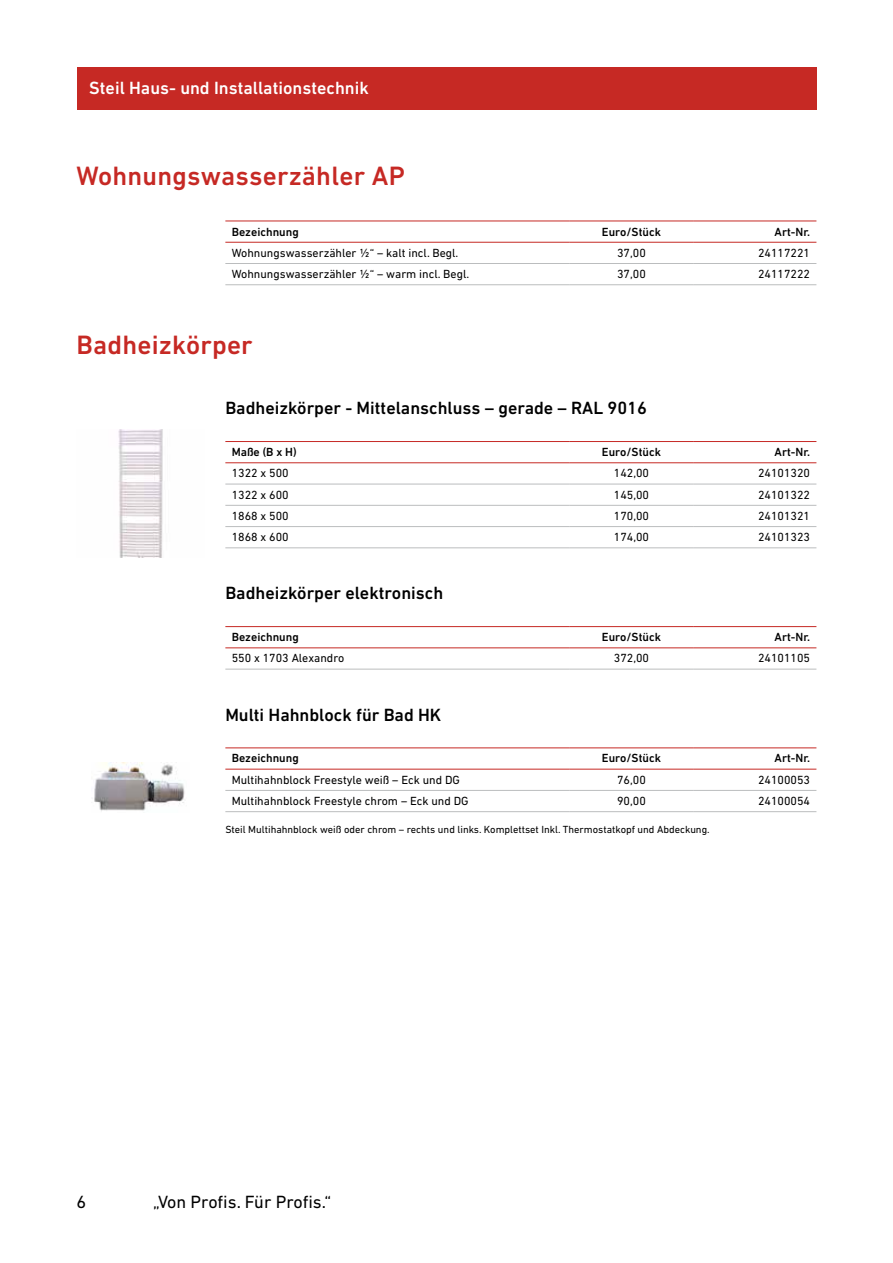
<style>
.page{position:relative;width:893px;height:1263px;background:#fff}
.page>*{position:absolute;margin:0;border:0;box-sizing:border-box;transform-origin:0 0}
.t1{font:500 27px "DIN Next LT Pro";letter-spacing:.01em;color:#c62924}
.t2{font:500 18px "DIN Next LT Pro";color:#000}
.t3{font:500 18px "DIN Next LT Pro";color:#fff}
.t4{font:18px "DIN Next LT Pro";color:#000}
.t5{font:12px "DIN Next LT Pro";color:#000}
.t6{font:500 12px "DIN Next LT Pro";color:#000}
.t7{font:10.5px "DIN Next LT Pro";color:#000}
</style>
<div class="page">
<div style="left:77px;top:67px;width:739px;height:43px;background:#c62924"></div>
<hr style="left:225px;top:221px;width:345px;height:1px;background:#c62924">
<hr style="left:570px;top:221px;width:123px;height:1px;background:#c62924">
<hr style="left:693px;top:221px;width:123px;height:1px;background:#c62924">
<hr style="left:225px;top:242px;width:345px;height:1px;background:#c62924">
<hr style="left:570px;top:242px;width:123px;height:1px;background:#c62924">
<hr style="left:693px;top:242px;width:123px;height:1px;background:#c62924">
<hr style="left:225px;top:263px;width:345px;height:1px;background:#bbbdbe">
<hr style="left:225px;top:284px;width:345px;height:1px;background:#bbbdbe">
<hr style="left:570px;top:263px;width:123px;height:1px;background:#bbbdbe">
<hr style="left:570px;top:284px;width:123px;height:1px;background:#bbbdbe">
<hr style="left:693px;top:263px;width:123px;height:1px;background:#bbbdbe">
<hr style="left:693px;top:284px;width:123px;height:1px;background:#bbbdbe">
<svg style="left:225px;top:463px;width:591px;height:42px"></svg>
<hr style="left:225px;top:441px;width:345px;height:1px;background:#c62924">
<hr style="left:570px;top:441px;width:123px;height:1px;background:#c62924">
<hr style="left:693px;top:441px;width:123px;height:1px;background:#c62924">
<hr style="left:225px;top:462px;width:345px;height:1px;background:#c62924">
<hr style="left:570px;top:462px;width:123px;height:1px;background:#c62924">
<hr style="left:693px;top:462px;width:123px;height:1px;background:#c62924">
<hr style="left:225px;top:484px;width:345px;height:1px;background:#bbbdbe">
<hr style="left:225px;top:505px;width:345px;height:1px;background:#bbbdbe">
<hr style="left:225px;top:526px;width:345px;height:1px;background:#bbbdbe">
<hr style="left:225px;top:547px;width:345px;height:1px;background:#bbbdbe">
<hr style="left:570px;top:484px;width:123px;height:1px;background:#bbbdbe">
<hr style="left:570px;top:505px;width:123px;height:1px;background:#bbbdbe">
<hr style="left:570px;top:526px;width:123px;height:1px;background:#bbbdbe">
<hr style="left:570px;top:547px;width:123px;height:1px;background:#bbbdbe">
<hr style="left:693px;top:484px;width:123px;height:1px;background:#bbbdbe">
<hr style="left:693px;top:505px;width:123px;height:1px;background:#bbbdbe">
<hr style="left:693px;top:526px;width:123px;height:1px;background:#bbbdbe">
<hr style="left:693px;top:547px;width:123px;height:1px;background:#bbbdbe">
<svg style="left:225px;top:648px;width:591px;height:21px"></svg>
<hr style="left:225px;top:626px;width:345px;height:1px;background:#c62924">
<hr style="left:570px;top:626px;width:123px;height:1px;background:#c62924">
<hr style="left:693px;top:626px;width:123px;height:1px;background:#c62924">
<hr style="left:225px;top:647px;width:345px;height:1px;background:#c62924">
<hr style="left:570px;top:647px;width:123px;height:1px;background:#c62924">
<hr style="left:693px;top:647px;width:123px;height:1px;background:#c62924">
<hr style="left:225px;top:669px;width:345px;height:1px;background:#bbbdbe">
<hr style="left:570px;top:669px;width:123px;height:1px;background:#bbbdbe">
<hr style="left:693px;top:669px;width:123px;height:1px;background:#bbbdbe">
<hr style="left:225px;top:747px;width:345px;height:1px;background:#c62924">
<hr style="left:570px;top:747px;width:123px;height:1px;background:#c62924">
<hr style="left:693px;top:747px;width:123px;height:1px;background:#c62924">
<hr style="left:225px;top:769px;width:345px;height:1px;background:#c62924">
<hr style="left:570px;top:769px;width:123px;height:1px;background:#c62924">
<hr style="left:693px;top:769px;width:123px;height:1px;background:#c62924">
<hr style="left:225px;top:790px;width:345px;height:1px;background:#bbbdbe">
<hr style="left:225px;top:811px;width:345px;height:1px;background:#bbbdbe">
<hr style="left:570px;top:790px;width:123px;height:1px;background:#bbbdbe">
<hr style="left:570px;top:811px;width:123px;height:1px;background:#bbbdbe">
<hr style="left:693px;top:790px;width:123px;height:1px;background:#bbbdbe">
<hr style="left:693px;top:811px;width:123px;height:1px;background:#bbbdbe">
<img style="left:118px;top:429px;width:45px;height:128px">
<img style="left:94px;top:763px;width:91px;height:48px">
<h2 class="t3" style="left:89px;top:78px;width:281px">Steil Haus- und Installationstechnik</h2>
<h1 class="t1" style="left:77px;top:160px;width:330px">Wohnungswasserzähler AP</h1>
<p class="t6" style="left:232px;top:224px;width:69px">Bezeichnung</p>
<p class="t6" style="left:602px;top:224px;width:61px">Euro/Stück</p>
<p class="t6" style="left:775px;top:224px;width:37px">Art-Nr.</p>
<p class="t5" style="left:232px;top:246px;width:228px">Wohnungswasserzähler ½“ – kalt incl. Begl.</p>
<p class="t5" style="left:617px;top:246px;width:30px">37,00</p>
<p class="t5" style="left:758px;top:246px;width:54px">24117221</p>
<p class="t5" style="left:232px;top:267px;width:239px">Wohnungswasserzähler ½“ – warm incl. Begl.</p>
<p class="t5" style="left:617px;top:267px;width:30px">37,00</p>
<p class="t5" style="left:758px;top:267px;width:54px">24117222</p>
<h1 class="t1" style="left:77px;top:329px;width:178px">Badheizkörper</h1>
<h2 class="t2" style="left:225px;top:398px;width:423px">Badheizkörper - Mittelanschluss – gerade – RAL 9016</h2>
<p class="t6" style="left:232px;top:445px;width:66px">Maße (B x H)</p>
<p class="t6" style="left:602px;top:445px;width:61px">Euro/Stück</p>
<p class="t6" style="left:775px;top:445px;width:37px">Art-Nr.</p>
<p class="t5" style="left:232px;top:466px;width:59px">1322 x 500</p>
<p class="t5" style="left:614px;top:466px;width:37px">142,00</p>
<p class="t5" style="left:758px;top:466px;width:54px">24101320</p>
<p class="t5" style="left:232px;top:488px;width:59px">1322 x 600</p>
<p class="t5" style="left:614px;top:488px;width:37px">145,00</p>
<p class="t5" style="left:758px;top:488px;width:54px">24101322</p>
<p class="t5" style="left:232px;top:509px;width:59px">1868 x 500</p>
<p class="t5" style="left:614px;top:509px;width:37px">170,00</p>
<p class="t5" style="left:758px;top:509px;width:54px">24101321</p>
<p class="t5" style="left:232px;top:530px;width:59px">1868 x 600</p>
<p class="t5" style="left:614px;top:530px;width:37px">174,00</p>
<p class="t5" style="left:758px;top:530px;width:54px">24101323</p>
<h2 class="t2" style="left:225px;top:583px;width:219px">Badheizkörper elektronisch</h2>
<p class="t6" style="left:232px;top:630px;width:69px">Bezeichnung</p>
<p class="t6" style="left:602px;top:630px;width:61px">Euro/Stück</p>
<p class="t6" style="left:775px;top:630px;width:37px">Art-Nr.</p>
<p class="t5" style="left:232px;top:651px;width:114px">550 x 1703 Alexandro</p>
<p class="t5" style="left:614px;top:651px;width:37px">372,00</p>
<p class="t5" style="left:758px;top:651px;width:54px">24101105</p>
<h2 class="t2" style="left:225px;top:704px;width:217px">Multi Hahnblock für Bad HK</h2>
<p class="t6" style="left:232px;top:751px;width:69px">Bezeichnung</p>
<p class="t6" style="left:602px;top:751px;width:61px">Euro/Stück</p>
<p class="t6" style="left:775px;top:751px;width:37px">Art-Nr.</p>
<p class="t5" style="left:232px;top:773px;width:230px">Multihahnblock Freestyle weiß – Eck und DG</p>
<p class="t5" style="left:617px;top:773px;width:30px">76,00</p>
<p class="t5" style="left:758px;top:773px;width:54px">24100053</p>
<p class="t5" style="left:232px;top:794px;width:238px">Multihahnblock Freestyle chrom – Eck und DG</p>
<p class="t5" style="left:617px;top:794px;width:30px">90,00</p>
<p class="t5" style="left:758px;top:794px;width:54px">24100054</p>
<p class="t7" style="left:225px;top:823px;width:486px">Steil Multihahnblock weiß oder chrom – rechts und links. Komplettset Inkl. Thermostatkopf und Abdeckung.</p>
<h2 class="t4" style="left:77px;top:1192px;width:11px">6</h2>
<h2 class="t4" style="left:153px;top:1192px;width:180px">„Von Profis. Für Profis.“</h2>
</div>
